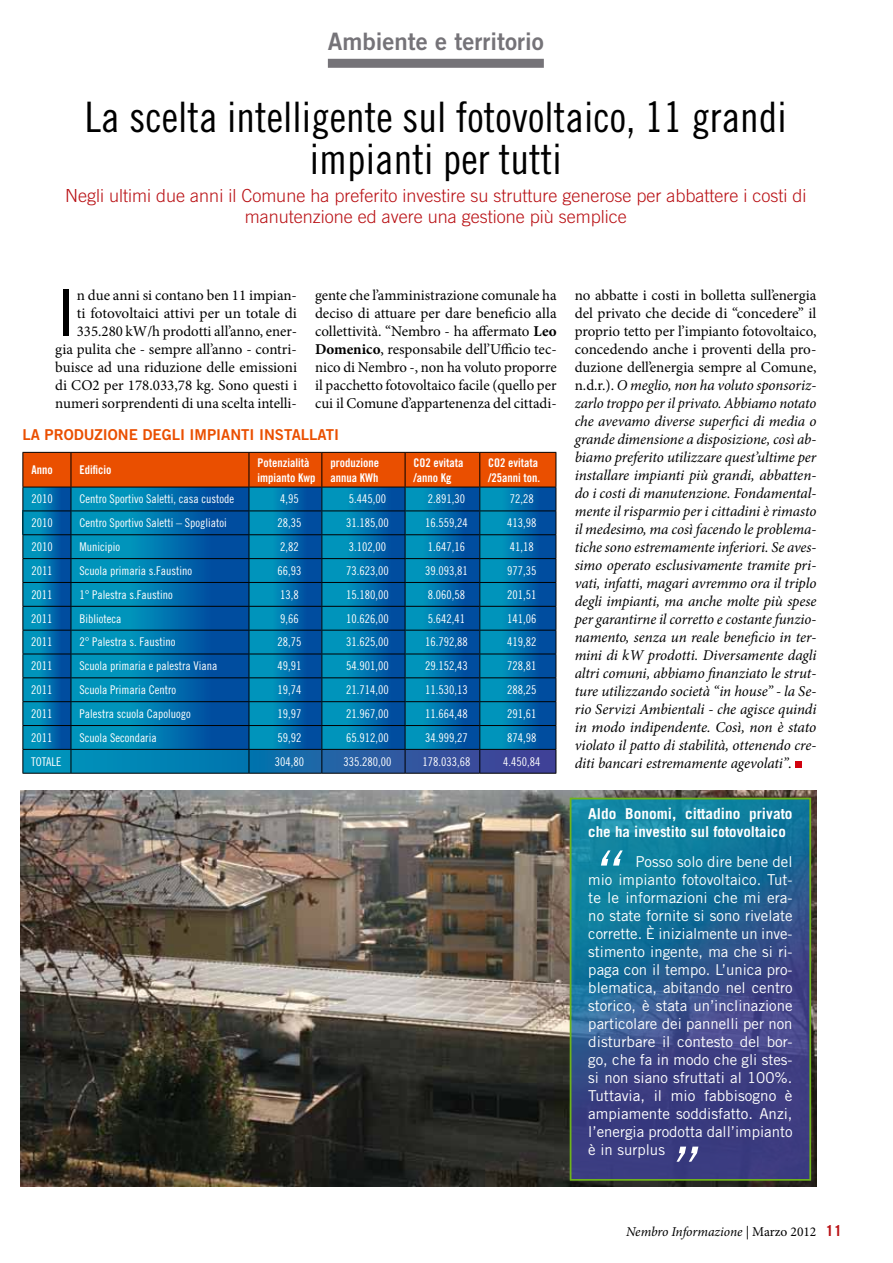
<style>
.page{position:relative;width:893px;height:1263px;background:#fff}
.page>*{position:absolute;margin:0;border:0;box-sizing:border-box;transform-origin:0 0}
.t1{font:64.8px "Trade Gothic LT Std";color:#000}
.t2{font:italic 60px "Trade Gothic LT Std";color:#fff}
.t3{font:42px/42px "Trade Gothic LT Std Cn 18";color:#000;text-align:center}
.t4{font:24px "Trade Gothic LT Std Bd 2";color:#757378}
.t5{font:300 18px/21.6px "Trade Gothic LT Std";color:#b91115;text-align:center}
.t6{font:italic 15px/18px "Minion Pro";letter-spacing:-.01em;color:#000;text-align:justify}
.t7{font:15px/18px "Minion Pro";color:#000;text-align:right}
.t8{font:15px/18px "Trade Gothic LT Std";color:#fff;text-align:justify}
.t9{font:700 15px/18px "Trade Gothic LT Std";color:#fff}
.t10{font:15px "Trade Gothic LT Std Bd 2";color:#ea4f00}
.t11{font:italic 13.5px "Minion Pro";letter-spacing:-.01em;color:#000}
.t12{font:12px "Trade Gothic LT Std Cn 18";color:#fff}
.t13{font:12px/15px "Trade Gothic LT Std Bd Cn 20";color:#fff}
.s1{font-weight:700}
.s2{font-style:normal}
.s3{font-family:"Trade Gothic LT Std";font-weight:700;font-style:normal;font-size:15px;color:#b91115}
</style>
<div class="page">
<hr style="left:22px;top:773px;width:49px;height:1px;background:#000">
<hr style="left:71px;top:773px;width:178px;height:1px;background:#000">
<hr style="left:249px;top:773px;width:73px;height:1px;background:#000">
<hr style="left:322px;top:773px;width:83px;height:1px;background:#000">
<hr style="left:405px;top:773px;width:75px;height:1px;background:#000">
<hr style="left:480px;top:773px;width:76px;height:1px;background:#000">
<svg style="left:22px;top:452px;width:535px;height:321px;background:#1a6a93"></svg>
<hr style="left:22px;top:534px;width:49px;height:1px;background:#000">
<div style="left:795px;top:761px;width:7px;height:7px;background:#d1010e"></div>
<img style="left:20px;top:791px;width:796px;height:395px">
<svg style="left:573px;top:801px;width:235px;height:376px;background:#2a598e"></svg>
<div style="left:570px;top:798px;width:241px;height:382px;border:2px solid #6fb31b"></div>
<div style="left:328px;top:59px;width:216px;height:9px;background:#757378"></div>
<h3 class="t4" style="left:328px;top:27px;width:217px">AMBIENTE E TERRITORIO</h3>
<h3 class="t3" style="left:85px;top:96px;width:704px">La scelta intelligente sul fotovoltaico, 11 grandi impianti per tutti</h3>
<p class="t5" style="left:65px;top:184px;width:743px">Negli ultimi due anni il Comune ha preferito investire su strutture generose per abbattere i costi di manutenzione ed avere una gestione più semplice</p>
<h1 class="t1" style="left:55px;top:274px;width:23px">I</h1>
<p class="t7" style="left:55px;top:286px;width:243px">n due anni si contano ben 11 impian-<br>ti fotovoltaici attivi per un totale di 335.280 kW/h prodotti all’anno, ener-<br>gia pulita che - sempre all’anno - contri&shy;buisce ad una riduzione delle emissioni di CO2 per 178.033,78 kg. Sono questi i numeri sorprendenti di una scelta intelli-</p>
<p class="t7" style="left:315px;top:286px;width:243px;text-align:justify">gente che l’amministrazione comunale ha deciso di attuare per dare beneficio alla collettività. “Nembro - ha affermato <span class="s1">Leo Domenico</span>, responsabile dell’Ufficio tec&shy;nico di Nembro -, non ha voluto proporre il pacchetto fotovoltaico facile (quello per cui il Comune d’appartenenza del cittadi-</p>
<p class="t10" style="left:22px;top:425px;width:318px">LA PRODUZIONE DEGLI IMPIANTI INSTALLATI</p>
<p class="t13" style="left:31px;top:462px;width:23px">Anno</p>
<p class="t13" style="left:79px;top:462px;width:33px">Edificio</p>
<p class="t13" style="left:257px;top:455px;width:59px">Potenzialità impianto Kwp</p>
<p class="t13" style="left:330px;top:455px;width:50px">produzione annua KWh</p>
<p class="t13" style="left:414px;top:455px;width:51px">CO2 evitata /anno Kg</p>
<p class="t13" style="left:488px;top:455px;width:53px">CO2 evitata /25anni ton.</p>
<p class="t12" style="left:31px;top:492px;width:23px">2010</p>
<p class="t12" style="left:79px;top:492px;width:156px">Centro Sportivo Saletti, casa custode</p>
<p class="t12" style="left:280px;top:492px;width:20px">4,95</p>
<p class="t12" style="left:349px;top:492px;width:39px">5.445,00</p>
<p class="t12" style="left:428px;top:492px;width:39px">2.891,30</p>
<p class="t12" style="left:510px;top:492px;width:25px">72,28</p>
<p class="t12" style="left:31px;top:516px;width:23px">2010</p>
<p class="t12" style="left:79px;top:516px;width:149px">Centro Sportivo Saletti – Spogliatoi</p>
<p class="t12" style="left:277px;top:516px;width:25px">28,35</p>
<p class="t12" style="left:346px;top:516px;width:44px">31.185,00</p>
<p class="t12" style="left:425px;top:516px;width:44px">16.559,24</p>
<p class="t12" style="left:507px;top:516px;width:31px">413,98</p>
<p class="t12" style="left:31px;top:540px;width:23px">2010</p>
<p class="t12" style="left:79px;top:540px;width:42px">Municipio</p>
<p class="t12" style="left:280px;top:540px;width:20px">2,82</p>
<p class="t12" style="left:349px;top:540px;width:39px">3.102,00</p>
<p class="t12" style="left:428px;top:540px;width:39px">1.647,16</p>
<p class="t12" style="left:510px;top:540px;width:25px">41,18</p>
<p class="t12" style="left:31px;top:563px;width:23px">2011</p>
<p class="t12" style="left:79px;top:563px;width:114px">Scuola primaria s.Faustino</p>
<p class="t12" style="left:277px;top:563px;width:25px">66,93</p>
<p class="t12" style="left:346px;top:563px;width:44px">73.623,00</p>
<p class="t12" style="left:425px;top:563px;width:44px">39.093,81</p>
<p class="t12" style="left:507px;top:563px;width:31px">977,35</p>
<p class="t12" style="left:31px;top:587px;width:23px">2011</p>
<p class="t12" style="left:79px;top:587px;width:95px">1° Palestra s.Faustino</p>
<p class="t12" style="left:280px;top:587px;width:20px">13,8</p>
<p class="t12" style="left:346px;top:587px;width:44px">15.180,00</p>
<p class="t12" style="left:428px;top:587px;width:39px">8.060,58</p>
<p class="t12" style="left:507px;top:587px;width:31px">201,51</p>
<p class="t12" style="left:31px;top:611px;width:23px">2011</p>
<p class="t12" style="left:79px;top:611px;width:43px">Biblioteca</p>
<p class="t12" style="left:280px;top:611px;width:20px">9,66</p>
<p class="t12" style="left:346px;top:611px;width:44px">10.626,00</p>
<p class="t12" style="left:428px;top:611px;width:39px">5.642,41</p>
<p class="t12" style="left:507px;top:611px;width:31px">141,06</p>
<p class="t12" style="left:31px;top:635px;width:23px">2011</p>
<p class="t12" style="left:79px;top:635px;width:98px">2° Palestra s. Faustino</p>
<p class="t12" style="left:277px;top:635px;width:25px">28,75</p>
<p class="t12" style="left:346px;top:635px;width:44px">31.625,00</p>
<p class="t12" style="left:425px;top:635px;width:44px">16.792,88</p>
<p class="t12" style="left:507px;top:635px;width:31px">419,82</p>
<p class="t12" style="left:31px;top:659px;width:23px">2011</p>
<p class="t12" style="left:79px;top:659px;width:139px">Scuola primaria e palestra Viana</p>
<p class="t12" style="left:277px;top:659px;width:25px">49,91</p>
<p class="t12" style="left:346px;top:659px;width:44px">54.901,00</p>
<p class="t12" style="left:425px;top:659px;width:44px">29.152,43</p>
<p class="t12" style="left:507px;top:659px;width:31px">728,81</p>
<p class="t12" style="left:31px;top:683px;width:23px">2011</p>
<p class="t12" style="left:79px;top:683px;width:98px">Scuola Primaria Centro</p>
<p class="t12" style="left:277px;top:683px;width:25px">19,74</p>
<p class="t12" style="left:346px;top:683px;width:44px">21.714,00</p>
<p class="t12" style="left:425px;top:683px;width:44px">11.530,13</p>
<p class="t12" style="left:507px;top:683px;width:31px">288,25</p>
<p class="t12" style="left:31px;top:706px;width:23px">2011</p>
<p class="t12" style="left:79px;top:706px;width:113px">Palestra scuola Capoluogo</p>
<p class="t12" style="left:277px;top:706px;width:25px">19,97</p>
<p class="t12" style="left:346px;top:706px;width:44px">21.967,00</p>
<p class="t12" style="left:425px;top:706px;width:44px">11.664,48</p>
<p class="t12" style="left:507px;top:706px;width:31px">291,61</p>
<p class="t12" style="left:31px;top:730px;width:23px">2011</p>
<p class="t12" style="left:79px;top:730px;width:79px">Scuola Secondaria</p>
<p class="t12" style="left:277px;top:730px;width:25px">59,92</p>
<p class="t12" style="left:346px;top:730px;width:44px">65.912,00</p>
<p class="t12" style="left:425px;top:730px;width:44px">34.999,27</p>
<p class="t12" style="left:507px;top:730px;width:31px">874,98</p>
<p class="t12" style="left:31px;top:754px;width:32px">TOTALE</p>
<p class="t12" style="left:275px;top:754px;width:31px">304,80</p>
<p class="t12" style="left:343px;top:754px;width:49px">335.280,00</p>
<p class="t12" style="left:422px;top:754px;width:49px">178.033,68</p>
<p class="t12" style="left:503px;top:754px;width:39px">4.450,84</p>
<p class="t6" style="left:575px;top:286px;width:243px"><span class="s2">no abbatte i costi in bolletta sull’energia del privato che decide di “concedere” il proprio tetto per l’impianto fotovoltaico, concedendo anche i proventi della pro&shy;duzione dell’energia sempre al Comune, n.d.r.).</span> O meglio, non ha voluto sponsoriz&shy;zarlo troppo per il privato. Abbiamo notato che avevamo diverse superfici di media o grande dimensione a disposizione, così ab&shy;biamo preferito utilizzare quest’ultime per installare impianti più grandi, abbatten&shy;do i costi di manutenzione. Fondamental&shy;mente il risparmio per i cittadini è rimasto il medesimo, ma così facendo le problema&shy;tiche sono estremamente inferiori. Se aves&shy;simo operato esclusivamente tramite pri&shy;vati, infatti, magari avremmo ora il triplo degli impianti, ma anche molte più spese per garantirne il corretto e costante funzio&shy;namento, senza un reale beneficio in ter&shy;mini di kW prodotti. Diversamente dagli altri comuni, abbiamo finanziato le strut&shy;ture utilizzando società “in house” - la Se&shy;rio Servizi Ambientali - che agisce quindi in modo indipendente. Così, non è stato violato il patto di stabilità, ottenendo cre&shy;diti bancari estremamente agevolati”.</p>
<p class="t9" style="left:588px;top:804px;width:206px">Aldo Bonomi, cittadino privato che ha investito sul fotovoltaico</p>
<h2 class="t2" style="left:588px;top:837px;width:31px">“</h2>
<p class="t8" style="left:588px;top:853px;width:206px;text-indent:47px">Posso solo dire bene del mio impianto fotovoltaico. Tut&shy;te le informazioni che mi era&shy;no state fornite si sono rivelate corrette. È inizialmente un inve&shy;stimento ingente, ma che si ri&shy;paga con il tempo. L’unica pro&shy;blematica, abitando nel centro storico, è stata un’inclinazione particolare dei pannelli per non disturbare il contesto del bor&shy;go, che fa in modo che gli stes&shy;si non siano sfruttati al 100%.<br>Tuttavia, il mio fabbisogno è ampiamente soddisfatto. Anzi, l’energia prodotta dall’impianto è in surplus</p>
<h2 class="t2" style="left:665px;top:1132px;width:31px">”</h2>
<p class="t11" style="left:626px;top:1222px;width:218px">Nembro Informazione <span class="s2">| Marzo 2012</span> <span class="s3">11</span></p>
</div>
